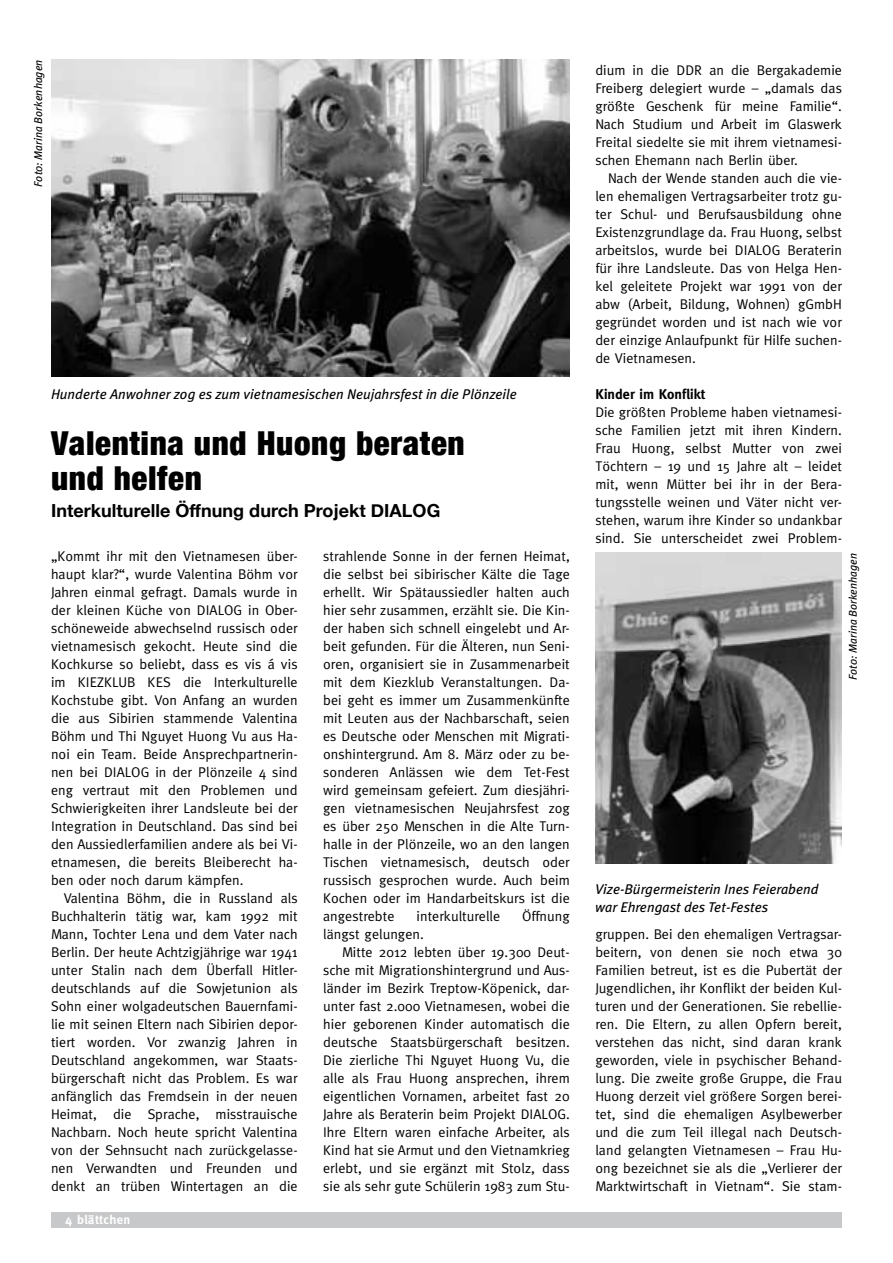
<style>
.page{position:relative;width:893px;height:1263px;background:#fff}
.page>*{position:absolute;margin:0;border:0;box-sizing:border-box;transform-origin:0 0}
.t1{font:900 condensed 33px/34.5px "Helvetica Neue";letter-spacing:.02em;color:#000}
.t2{font:700 18px "Helvetica Neue";color:#000}
.t3{font:14.1px/18px "Meta";letter-spacing:.005em;color:#000;text-align:justify}
.t4{font:italic 14.1px/18px "Meta Plus";color:#000}
.t5{font:700 14.1px "Meta";color:#000}
.t6{font:700 12.75px "Meta";letter-spacing:.03em;color:#fff}
.t7{font:italic 11.25px "Meta Plus";letter-spacing:.005em;color:#000}
</style>
<div class="page">
<div style="left:51px;top:1212px;width:791px;height:15px;background:#c7c8ca"></div>
<img style="left:51px;top:60px;width:519px;height:316px">
<img style="left:595px;top:553px;width:247px;height:310px">
<p class="t7" style="left:32px;top:187px;width:129px;rotate:-90deg">Fot0: Marina Borkenhagen</p>
<p class="t4" style="left:51px;top:385px;width:467px">Hunderte Anwohner zog es zum vietnamesischen Neujahrsfest in die Plönzeile</p>
<h1 class="t1" style="left:51px;top:424px;width:415px">Valentina und Huong beraten und helfen</h1>
<p class="t2" style="left:51px;top:494px;width:391px">Interkulturelle Öffnung durch Projekt DIALOG</p>
<p class="t3" style="left:51px;top:546px;width:248px">„Kommt ihr mit den Vietnamesen über&shy;haupt klar?“, wurde Valentina Böhm vor Jahren einmal gefragt. Damals wurde in der kleinen Küche von DIALOG in Ober&shy;schöneweide abwechselnd russisch oder vietnamesisch gekocht. Heute sind die Kochkurse so beliebt, dass es vis á vis im KIEZKLUB KES die Interkulturelle Kochstube gibt. Von Anfang an wurden die aus Sibirien stammende Valentina Böhm und Thi Nguyet Huong Vu aus Ha&shy;noi ein Team. Beide Ansprechpartnerin&shy;nen bei DIALOG in der Plönzeile 4 sind eng vertraut mit den Problemen und Schwierigkeiten ihrer Landsleute bei der Integration in Deutschland. Das sind bei den Aussiedlerfamilien andere als bei Vi&shy;etnamesen, die bereits Bleiberecht ha&shy;ben oder noch darum kämpfen.</p>
<p class="t3" style="left:51px;top:889px;width:248px;text-indent:13px">Valentina Böhm, die in Russland als Buchhalterin tätig war, kam 1992 mit Mann, Tochter Lena und dem Vater nach Berlin. Der heute Achtzigjährige war 1941 unter Stalin nach dem Überfall Hitler&shy;deutschlands auf die Sowjetunion als Sohn einer wolgadeutschen Bauernfami&shy;lie mit seinen Eltern nach Sibirien depor&shy;tiert worden. Vor zwanzig Jahren in Deutschland angekommen, war Staats&shy;bürgerschaft nicht das Problem. Es war anfänglich das Fremdsein in der neuen Heimat, die Sprache, misstrauische Nachbarn. Noch heute spricht Valentina von der Sehnsucht nach zurückgelasse&shy;nen Verwandten und Freunden und denkt an trüben Wintertagen an die</p>
<p class="t6" style="left:65px;top:1212px;width:67px">4 blättchen</p>
<p class="t3" style="left:323px;top:547px;width:248px">strahlende Sonne in der fernen Heimat, die selbst bei sibirischer Kälte die Tage erhellt. Wir Spätaussiedler halten auch hier sehr zusammen, erzählt sie. Die Kin&shy;der haben sich schnell eingelebt und Ar&shy;beit gefunden. Für die Älteren, nun Seni&shy;oren, organisiert sie in Zusammenarbeit mit dem Kiezklub Veranstaltungen. Da&shy;bei geht es immer um Zusammenkünfte mit Leuten aus der Nachbarschaft, seien es Deutsche oder Menschen mit Migrati&shy;onshintergrund. Am 8. März oder zu be&shy;sonderen Anlässen wie dem Tet-Fest wird gemeinsam gefeiert. Zum diesjähri&shy;gen vietnamesischen Neujahrsfest zog es über 250 Menschen in die Alte Turn&shy;halle in der Plönzeile, wo an den langen Tischen vietnamesisch, deutsch oder russisch gesprochen wurde. Auch beim Kochen oder im Handarbeitskurs ist die angestrebte</p>
<p class="t3" style="left:416px;top:907px;width:85px">interkulturelle</p>
<p class="t3" style="left:522px;top:907px;width:49px">Öffnung</p>
<p class="t3" style="left:323px;top:925px;width:102px">längst gelungen.</p>
<p class="t3" style="left:342px;top:943px;width:229px">Mitte 2012 lebten über 19.300 Deut-</p>
<p class="t3" style="left:323px;top:961px;width:248px">sche mit Migrationshintergrund und Aus-</p>
<p class="t3" style="left:323px;top:979px;width:248px">länder im Bezirk Treptow-Köpenick, dar-</p>
<p class="t3" style="left:323px;top:997px;width:248px">unter fast 2.000 Vietnamesen, wobei die</p>
<p class="t3" style="left:323px;top:1015px;width:248px">hier geborenen Kinder automatisch die</p>
<p class="t3" style="left:323px;top:1033px;width:248px">deutsche Staatsbürgerschaft besitzen.</p>
<p class="t3" style="left:323px;top:1051px;width:248px">Die zierliche Thi Nguyet Huong Vu, die</p>
<p class="t3" style="left:323px;top:1069px;width:248px">alle als Frau Huong ansprechen, ihrem</p>
<p class="t3" style="left:323px;top:1087px;width:248px">eigentlichen Vornamen, arbeitet fast 20</p>
<p class="t3" style="left:323px;top:1105px;width:248px">Jahre als Beraterin beim Projekt DIALOG.</p>
<p class="t3" style="left:323px;top:1123px;width:248px">Ihre Eltern waren einfache Arbeiter, als</p>
<p class="t3" style="left:323px;top:1141px;width:248px">Kind hat sie Armut und den Vietnamkrieg</p>
<p class="t3" style="left:323px;top:1159px;width:248px">erlebt, und sie ergänzt mit Stolz, dass</p>
<p class="t3" style="left:323px;top:1177px;width:248px">sie als sehr gute Schülerin 1983 zum Stu-</p>
<p class="t3" style="left:595px;top:61px;width:248px">dium in die DDR an die Bergakademie Freiberg delegiert wurde – „damals das größte Geschenk für meine Familie“.<br>Nach Studium und Arbeit im Glaswerk Freital siedelte sie mit ihrem vietnamesi&shy;schen Ehemann nach Berlin über.</p>
<p class="t3" style="left:595px;top:169px;width:248px;text-indent:13px">Nach der Wende standen auch die vie&shy;len ehemaligen Vertragsarbeiter trotz gu&shy;ter Schul- und Berufsausbildung ohne Existenzgrundlage da. Frau Huong, selbst arbeitslos, wurde bei DIALOG Beraterin für ihre Landsleute. Das von Helga Hen&shy;kel geleitete Projekt war 1991 von der abw (Arbeit, Bildung, Wohnen) gGmbH gegründet worden und ist nach wie vor der einzige Anlaufpunkt für Hilfe suchen&shy;de Vietnamesen.</p>
<p class="t5" style="left:595px;top:386px;width:111px">Kinder im Konflikt</p>
<p class="t3" style="left:595px;top:403px;width:248px">Die größten Probleme haben vietnamesi&shy;sche Familien jetzt mit ihren Kindern.<br>Frau Huong, selbst Mutter von zwei Töchtern – 19 und 15 Jahre alt – leidet mit, wenn Mütter bei ihr in der Bera&shy;tungsstelle weinen und Väter nicht ver&shy;stehen, warum ihre Kinder so undankbar sind. Sie unterscheidet zwei Problem-</p>
<p class="t7" style="left:846px;top:680px;width:129px;rotate:-90deg">Fot0: Marina Borkenhagen</p>
<p class="t4" style="left:595px;top:880px;width:225px">Vize-Bürgermeisterin Ines Feierabend war Ehrengast des Tet-Festes</p>
<p class="t3" style="left:595px;top:925px;width:248px">gruppen. Bei den ehemaligen Vertragsar&shy;beitern, von denen sie noch etwa 30<br>Familien betreut, ist es die Pubertät der Jugendlichen, ihr Konflikt der beiden Kul&shy;turen und der Generationen. Sie rebellie&shy;ren. Die Eltern, zu allen Opfern bereit, verstehen das nicht, sind daran krank geworden, viele in psychischer Behand&shy;lung. Die zweite große Gruppe, die Frau Huong derzeit viel größere Sorgen berei&shy;tet, sind die ehemaligen Asylbewerber und die zum Teil illegal nach Deutsch&shy;land gelangten Vietnamesen – Frau Hu&shy;ong bezeichnet sie als die „Verlierer der Marktwirtschaft in Vietnam“. Sie stam-</p>
</div>
